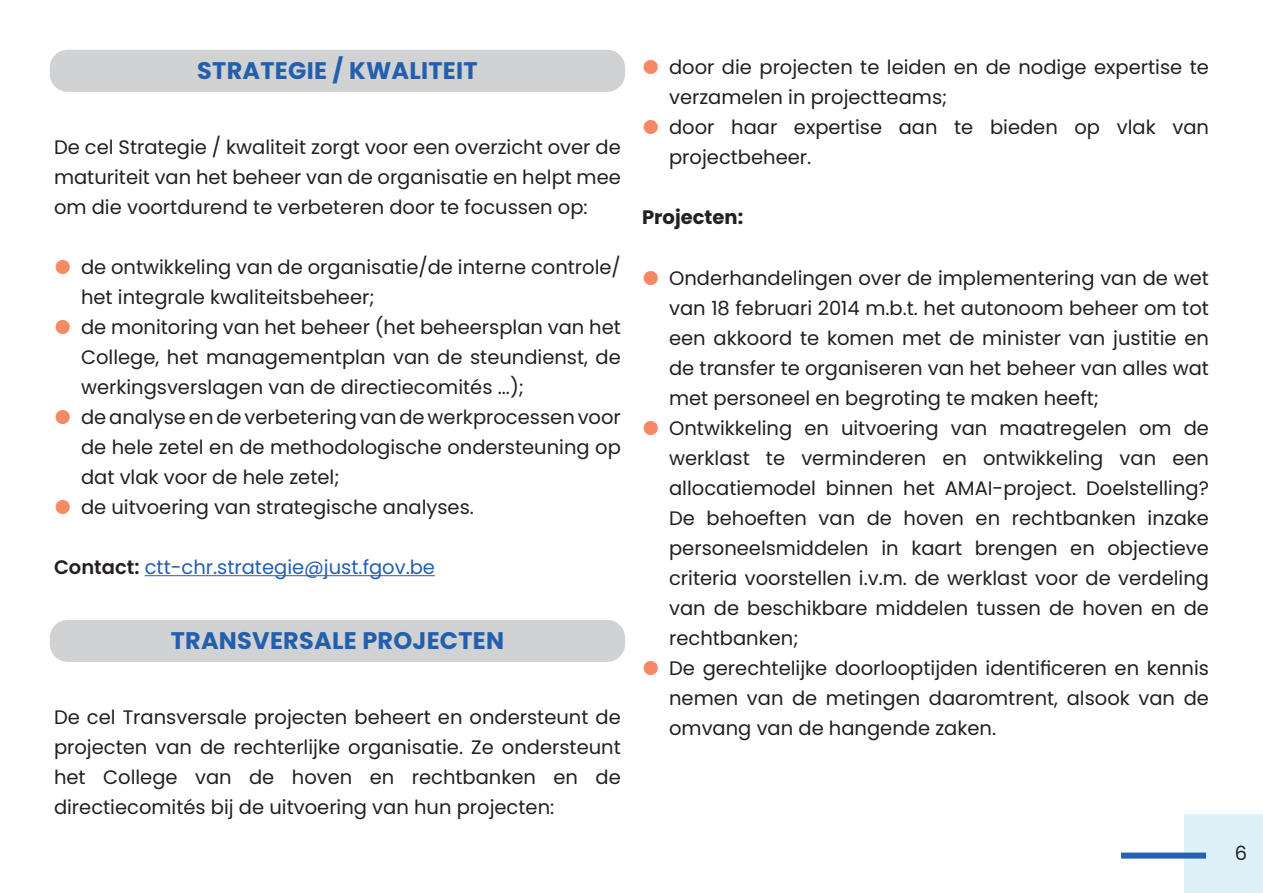
<style>
.page{position:relative;width:1263px;height:893px;background:#fff}
.page>*{position:absolute;margin:0;border:0;box-sizing:border-box;transform-origin:0 0}
.title_3{font:700 24px "Poppins";letter-spacing:.01em;color:#235fad}
.body_text{font:19.5px/30px "Poppins";color:#231f20;text-align:justify}
.body_text-2{font:19.5px "Poppins";color:#235fad}
.body_text-3{font:700 19.5px "Poppins";color:#231f20}
.s1{font-weight:600;color:#231f20}
</style>
<div class="page">
<div style="left:1184px;top:814px;width:79px;height:79px;background:#def0f8"></div>
<div style="left:1121px;top:853px;width:85px;height:6px;background:#2461ae"></div>
<div style="left:50px;top:50px;width:575px;height:42px;background:#d1d2d4;border-radius:18px"></div>
<hr style="left:145px;top:575px;width:290px;height:1px;background:#235fad">
<div style="left:50px;top:620px;width:575px;height:42px;background:#d1d2d4;border-radius:18px"></div>
<p class="title_3" style="left:197px;top:57px;width:282px">STRATEGIE / KWALITEIT</p>
<p class="body_text" style="left:54px;top:132px;width:568px">De cel Strategie / kwaliteit zorgt voor een overzicht over de maturiteit van het beheer van de organisatie en helpt mee om die voortdurend te verbeteren door te focussen op:</p>
<p class="body_text" style="left:81px;top:252px;width:541px">de ontwikkeling van de organisatie/de interne controle/ het integrale kwaliteitsbeheer;</p>
<p class="body_text" style="left:81px;top:312px;width:541px">de monitoring van het beheer (het beheersplan van het College, het managementplan van de steundienst, de werkingsverslagen van de directiecomités ...);</p>
<p class="body_text" style="left:81px;top:402px;width:541px">de analyse en de verbetering van de werkprocessen voor de hele zetel en de methodologische ondersteuning op dat vlak voor de hele zetel;</p>
<p class="body_text" style="left:81px;top:492px;width:394px">de uitvoering van strategische analyses.</p>
<p class="body_text-2" style="left:54px;top:556px;width:383px"><span class="s1">Contact:</span> ctt-chr.strategie@just.fgov.be</p>
<p class="title_3" style="left:171px;top:627px;width:335px">TRANSVERSALE PROJECTEN</p>
<p class="body_text" style="left:54px;top:702px;width:568px">De cel Transversale projecten beheert en ondersteunt de projecten van de rechterlijke organisatie. Ze ondersteunt het College van de hoven en rechtbanken en de directiecomités bij de uitvoering van hun projecten:</p>
<p class="body_text" style="left:669px;top:53px;width:541px">door die projecten te leiden en de nodige expertise te verzamelen in projectteams;</p>
<p class="body_text" style="left:669px;top:113px;width:541px">door haar expertise aan te bieden op vlak van projectbeheer.</p>
<p class="body_text-3" style="left:642px;top:206px;width:103px">Projecten:</p>
<p class="body_text" style="left:669px;top:263px;width:541px">Onderhandelingen over de implementering van de wet van 18 februari 2014 m.b.t. het autonoom beheer om tot een akkoord te komen met de minister van justitie en de transfer te organiseren van het beheer van alles wat met personeel en begroting te maken heeft;</p>
<p class="body_text" style="left:669px;top:413px;width:541px">Ontwikkeling en uitvoering van maatregelen om de werklast te verminderen en ontwikkeling van een allocatiemodel binnen het AMAI-project. Doelstelling?<br>De behoeften van de hoven en rechtbanken inzake personeelsmiddelen in kaart brengen en objectieve criteria voorstellen i.v.m. de werklast voor de verdeling van de beschikbare middelen tussen de hoven en de rechtbanken;</p>
<p class="body_text" style="left:669px;top:653px;width:541px">De gerechtelijke doorlooptijden identificeren en kennis nemen van de metingen daaromtrent, alsook van de omvang van de hangende zaken.</p>
<p class="body_text" style="left:1235px;top:839px;width:14px">6</p>
</div>
